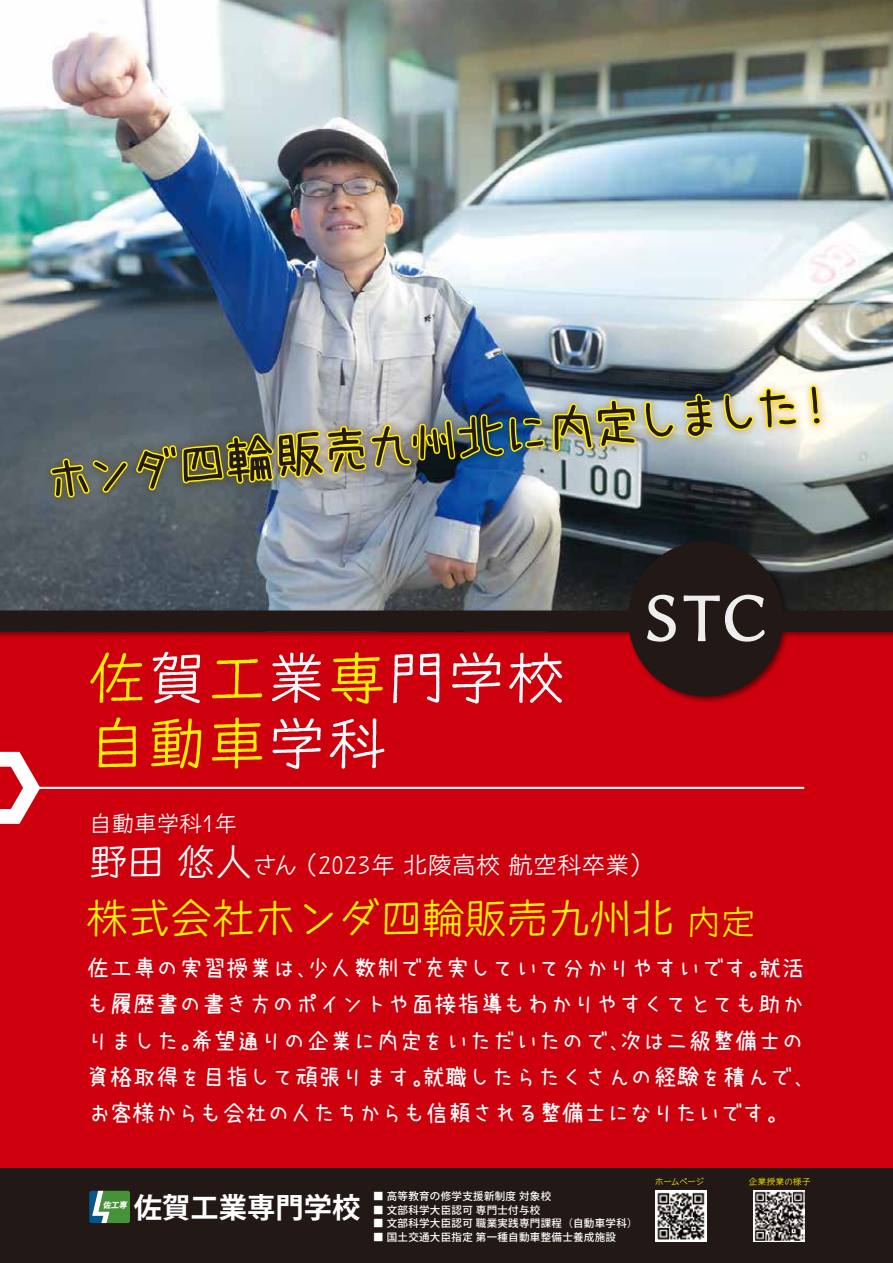
<style>
.page{position:relative;width:893px;height:1263px;background:#ce000e}
.page>*{position:absolute;margin:0;border:0;box-sizing:border-box;transform-origin:0 0}
.t1{font:57px/65.6px "September N 3";letter-spacing:.05em;color:#fff}
.t2{font:49.5px "uzura font";color:#221815}
.t3{font:42px "September N 3";color:#fef000}
.t4{font:700 28.35px "Koz Go Pro";color:#fff}
.t5{font:24px "September N 3";letter-spacing:.005em;color:#fff}
.t6{font:22.5px/36px "uzura font";letter-spacing:.03em;color:#fff}
.t7{font:22.5px "September N 3";color:#fff}
.t8{font:500 10.5px "Koz Go Pro";letter-spacing:.03em;color:#fff}
.t9{font:9px "September N 3";letter-spacing:-.005em;color:#fef000}
.t10{font:9px "September N 3";letter-spacing:-.04em;color:#fef000}
.t11{font:italic 800 8.1px "Koz Go Pro";color:#fff}
.s1{color:#fef000}
.s2{font-size:37.5px}
.s3{font-size:34.5px}
</style>
<div class="page">
<div style="left:0;top:1169px;width:893px;height:94px;background:#221815"></div>
<img style="left:0;top:0;width:893px;height:537px">
<svg style="left:0;top:752px;width:40px;height:72px"></svg>
<hr style="left:28px;top:787px;width:776px;height:2px;background:#fff">
<svg style="left:89px;top:1191px;width:41px;height:32px"></svg>
<img style="left:28px;top:363px;width:828px;height:156px">
<svg style="left:683px;top:392px;width:33px;height:47px;background:#c2bc52"></svg>
<svg style="left:722px;top:386px;width:77px;height:46px;background:#e4dc92"></svg>
<svg style="left:808px;top:384px;width:15px;height:114px;background:#d9d7ab"></svg>
<img style="left:655px;top:1191px;width:51px;height:51px">
<img style="left:754px;top:1191px;width:51px;height:50px">
<img style="left:0;top:537px;width:893px;height:165px">
<svg style="left:0;top:540px;width:893px;height:158px"></svg>
<img style="left:49px;top:318px;width:627px;height:324px">
<svg style="left:684px;top:595px;width:80px;height:47px;background:#5a5250"></svg>
<h2 class="t2" style="left:42px;top:458px;width:800px;rotate:-6deg">ホンダ四輪販売九州北に内定しました！</h2>
<h1 class="t1" style="left:89px;top:645px;width:477px"><span class="s1">佐</span>賀<span class="s1">工</span>業<span class="s1">専</span>門学校<span class="s1">自動車</span>学科</h1>
<p class="t7" style="left:89px;top:812px;width:149px">自動車学科1年</p>
<p class="t5" style="left:89px;top:853px;width:566px"><span class="s2">野田 悠人</span>さん（2023年北陵高校航空科卒業）</p>
<h3 class="t3" style="left:86px;top:897px;width:671px">株式会社ホンダ四輪販売九州北 <span class="s3">内定</span></h3>
<p class="t6" style="left:87px;top:950px;width:729px">佐工専の実習授業は、少人数制で充実していて分かりやすいです。就活も履歴書の書き方のポイントや面接指導もわかりやすくてとても助かりました。希望通りの企業に内定をいただいたので、次は二級整備士の資格取得を目指して頑張ります。就職したらたくさんの経験を積んで、お客様からも会社の人たちからも信頼される整備士になりたいです。</p>
<p class="t11" style="left:103px;top:1199px;width:28px">佐工専</p>
<p class="t4" style="left:134px;top:1189px;width:228px">佐賀工業専門学校</p>
<p class="t8" style="left:373px;top:1189px;width:179px">■ 高等教育の修学支援新制度対象校</p>
<p class="t8" style="left:373px;top:1203px;width:169px">■ 文部科学大臣認可専門士付与校</p>
<p class="t8" style="left:373px;top:1216px;width:266px">■ 文部科学大臣認可職業実践専門課程（自動車学科）</p>
<p class="t8" style="left:373px;top:1230px;width:244px">■ 国土交通大臣指定第一種自動車整備士養成施設</p>
<p class="t10" style="left:655px;top:1177px;width:51px">ホームページ</p>
<p class="t9" style="left:748px;top:1177px;width:64px">企業授業の様子</p>
</div>
